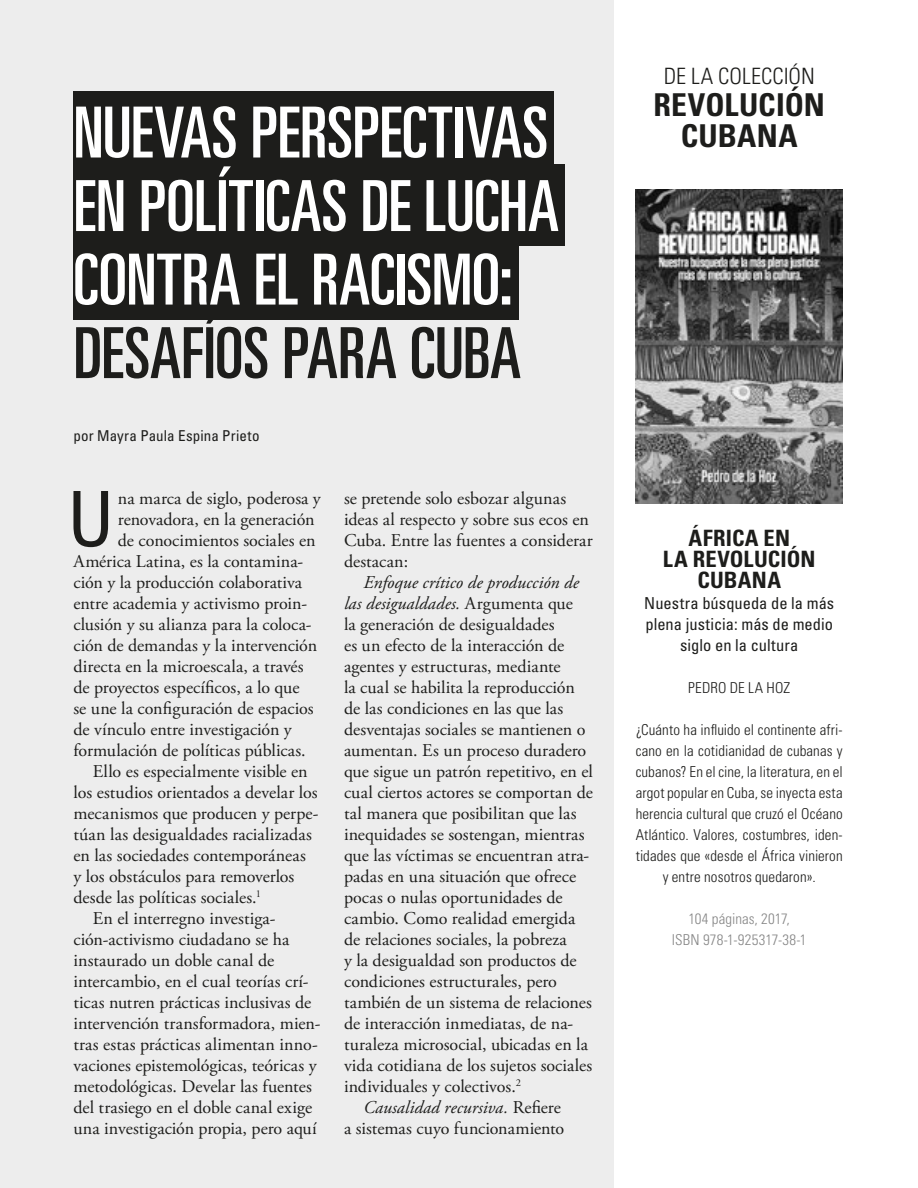
<style>
.page{position:relative;width:918px;height:1188px;background:#ededed}
.page>*{position:absolute;margin:0;border:0;box-sizing:border-box;transform-origin:0 0}
.t1{font:condensed 76.2px "Univers LT Std";color:#1d1d1b}
.t2{font:ultra-condensed 70.5px/73.5px "Univers LT Std";color:#fff}
.t3{font:ultra-condensed 70.5px "Univers LT Std";letter-spacing:-.005em;color:#1d1d1b}
.t4{font:700 condensed 31.5px/31.5px "Univers LT Std";letter-spacing:.005em;color:#1d1d1b;text-align:center}
.t5{font:700 condensed 22.5px/21px "Univers LT Std";letter-spacing:.005em;color:#1d1d1b;text-align:center}
.t6{font:300 condensed 22.5px "Univers LT Std";color:#1d1d1b}
.t7{font:18px/21px "Adobe Garamond Pro";color:#1d1d1b}
.t8{font:italic 18px "Adobe Garamond Pro";color:#1d1d1b}
.t9{font:condensed 16.5px/21px "Univers LT Std";color:#1d1d1b;text-align:center}
.t10{font:300 condensed 15px/21px "Univers LT Std";letter-spacing:.005em;color:#1d1d1b;text-align:center}
.t11{font:300 condensed 15px/21px "Univers LT Std";letter-spacing:.01em;color:#878787;text-align:center}
.t12{font:condensed 15px "Univers LT Std";letter-spacing:.01em;color:#1d1d1b}
.s1{font-style:normal}
</style>
<div class="page">
<div style="left:615px;top:0;width:303px;height:1188px;background:#fff"></div>
<div style="left:74px;top:91px;width:480px;height:81px;background:#1d1d1b"></div>
<div style="left:74px;top:165px;width:491px;height:81px;background:#1d1d1b"></div>
<div style="left:74px;top:238px;width:445px;height:82px;background:#1d1d1b"></div>
<img style="left:636px;top:189px;width:207px;height:315px">
<h2 class="t2" style="left:74px;top:95px;width:487px">NUEVAS PERSPECTIVAS<br>EN POLÍTICAS DE LUCHA<br>CONTRA EL RACISMO:</h2>
<h2 class="t3" style="left:74px;top:313px;width:449px">DESAFÍOS PARA CUBA</h2>
<p class="t12" style="left:74px;top:426px;width:188px">por Mayra Paula Espina Prieto</p>
<h1 class="t1" style="left:68px;top:471px;width:48px">U</h1>
<p class="t7" style="left:118px;top:488px;width:204px">na marca de siglo, poderosa y</p>
<p class="t7" style="left:118px;top:509px;width:198px">renovadora, en la generación</p>
<p class="t7" style="left:118px;top:530px;width:199px">de conocimientos sociales en</p>
<p class="t7" style="left:73px;top:551px;width:231px">América Latina, es la contamina-</p>
<p class="t7" style="left:73px;top:572px;width:230px">ción y la producción colaborativa</p>
<p class="t7" style="left:73px;top:593px;width:235px">entre academia y activismo proin-</p>
<p class="t7" style="left:73px;top:614px;width:240px">clusión y su alianza para la coloca-</p>
<p class="t7" style="left:73px;top:635px;width:245px">ción de demandas y la intervención</p>
<p class="t7" style="left:73px;top:656px;width:232px">directa en la microescala, a través</p>
<p class="t7" style="left:73px;top:677px;width:227px">de proyectos específicos, a lo que</p>
<p class="t7" style="left:73px;top:698px;width:242px">se une la configuración de espacios</p>
<p class="t7" style="left:73px;top:719px;width:220px">de vínculo entre investigación y</p>
<p class="t7" style="left:73px;top:741px;width:234px">formulación de políticas públicas.</p>
<p class="t7" style="left:93px;top:762px;width:216px">Ello es especialmente visible en</p>
<p class="t7" style="left:73px;top:783px;width:246px">los estudios orientados a develar los</p>
<p class="t7" style="left:73px;top:804px;width:246px">mecanismos que producen y perpe-</p>
<p class="t7" style="left:73px;top:825px;width:240px">túan las desigualdades racializadas</p>
<p class="t7" style="left:73px;top:846px;width:234px">en las sociedades contemporáneas</p>
<p class="t7" style="left:73px;top:867px;width:222px">y los obstáculos para removerlos</p>
<p class="t7" style="left:73px;top:888px;width:189px">desde las políticas sociales.<sup>1</sup></p>
<p class="t7" style="left:93px;top:908px;width:184px">En el interregno investiga-</p>
<p class="t7" style="left:74px;top:929px;width:218px">ción-activismo ciudadano se ha</p>
<p class="t7" style="left:74px;top:950px;width:202px">instaurado un doble canal de</p>
<p class="t7" style="left:74px;top:971px;width:237px">intercambio, en el cual teorías crí-</p>
<p class="t7" style="left:74px;top:992px;width:239px">ticas nutren prácticas inclusivas de</p>
<p class="t7" style="left:74px;top:1013px;width:248px">intervención transformadora, mien-</p>
<p class="t7" style="left:74px;top:1034px;width:246px">tras estas prácticas alimentan inno-</p>
<p class="t7" style="left:74px;top:1055px;width:245px">vaciones epistemológicas, teóricas y</p>
<p class="t7" style="left:74px;top:1076px;width:240px">metodológicas. Develar las fuentes</p>
<p class="t7" style="left:74px;top:1097px;width:240px">del trasiego en el doble canal exige</p>
<p class="t7" style="left:74px;top:1118px;width:245px">una investigación propia, pero aquí</p>
<p class="t7" style="left:344px;top:488px;width:250px">se pretende solo esbozar algunas ideas al respecto y sobre sus ecos en<br>Cuba. Entre las fuentes a considerar destacan:</p>
<p class="t8" style="left:363px;top:572px;width:217px">Enfoque crítico de producción de</p>
<p class="t8" style="left:344px;top:593px;width:230px">las desigualdades. <span class="s1">Argumenta que</span></p>
<p class="t7" style="left:344px;top:615px;width:212px">la generación de desigualdades</p>
<p class="t7" style="left:344px;top:636px;width:222px">es un efecto de la interacción de</p>
<p class="t7" style="left:344px;top:657px;width:218px">agentes y estructuras, mediante</p>
<p class="t7" style="left:344px;top:678px;width:232px">la cual se habilita la reproducción</p>
<p class="t7" style="left:344px;top:699px;width:221px">de las condiciones en las que las</p>
<p class="t7" style="left:344px;top:720px;width:243px">desventajas sociales se mantienen o</p>
<p class="t7" style="left:344px;top:741px;width:244px">aumentan. Es un proceso duradero</p>
<p class="t7" style="left:344px;top:762px;width:251px">que sigue un patrón repetitivo, en el</p>
<p class="t7" style="left:344px;top:783px;width:251px">cual ciertos actores se comportan de</p>
<p class="t7" style="left:344px;top:804px;width:234px">tal manera que posibilitan que las</p>
<p class="t7" style="left:344px;top:825px;width:242px">inequidades se sostengan, mientras</p>
<p class="t7" style="left:344px;top:846px;width:247px">que las víctimas se encuentran atra-</p>
<p class="t7" style="left:344px;top:867px;width:234px">padas en una situación que ofrece</p>
<p class="t7" style="left:344px;top:888px;width:220px">pocas o nulas oportunidades de</p>
<p class="t7" style="left:344px;top:909px;width:233px">cambio. Como realidad emergida</p>
<p class="t7" style="left:344px;top:930px;width:224px">de relaciones sociales, la pobreza</p>
<p class="t7" style="left:344px;top:951px;width:234px">y la desigualdad son productos de</p>
<p class="t7" style="left:344px;top:972px;width:215px">condiciones estructurales, pero</p>
<p class="t7" style="left:344px;top:993px;width:249px">también de un sistema de relaciones</p>
<p class="t7" style="left:344px;top:1014px;width:231px">de interacción inmediatas, de na-</p>
<p class="t7" style="left:344px;top:1035px;width:246px">turaleza microsocial, ubicadas en la</p>
<p class="t7" style="left:344px;top:1056px;width:250px">vida cotidiana de los sujetos sociales</p>
<p class="t7" style="left:344px;top:1077px;width:179px">individuales y colectivos.<sup>2</sup></p>
<p class="t8" style="left:363px;top:1097px;width:199px">Causalidad recursiva. <span class="s1">Refiere</span></p>
<p class="t7" style="left:344px;top:1118px;width:222px">a sistemas cuyo funcionamiento</p>
<p class="t6" style="left:664px;top:63px;width:153px">DE LA COLECCIÓN</p>
<h3 class="t4" style="left:654px;top:88px;width:173px">REVOLUCIÓN<br>CUBANA</h3>
<p class="t5" style="left:663px;top:527px;width:154px">ÁFRICA EN<br>LA REVOLUCIÓN<br>CUBANA</p>
<p class="t9" style="left:644px;top:592px;width:191px">Nuestra búsqueda de la más plena justicia: más de medio siglo en la cultura</p>
<p class="t10" style="left:688px;top:677px;width:103px">PEDRO DE LA HOZ</p>
<p class="t10" style="left:636px;top:719px;width:209px">¿Cuánto ha influido el continente afri&shy;cano en la cotidianidad de cubanas y cubanos? En el cine, la literatura, en el argot popular en Cuba, se inyecta esta herencia cultural que cruzó el Océano Atlántico. Valores, costumbres, iden&shy;tidades que «desde el África vinieron y entre nosotros quedaron».</p>
<p class="t11" style="left:672px;top:908px;width:136px">104 páginas, 2017,<br>ISBN 978-1-925317-38-1</p>
</div>
